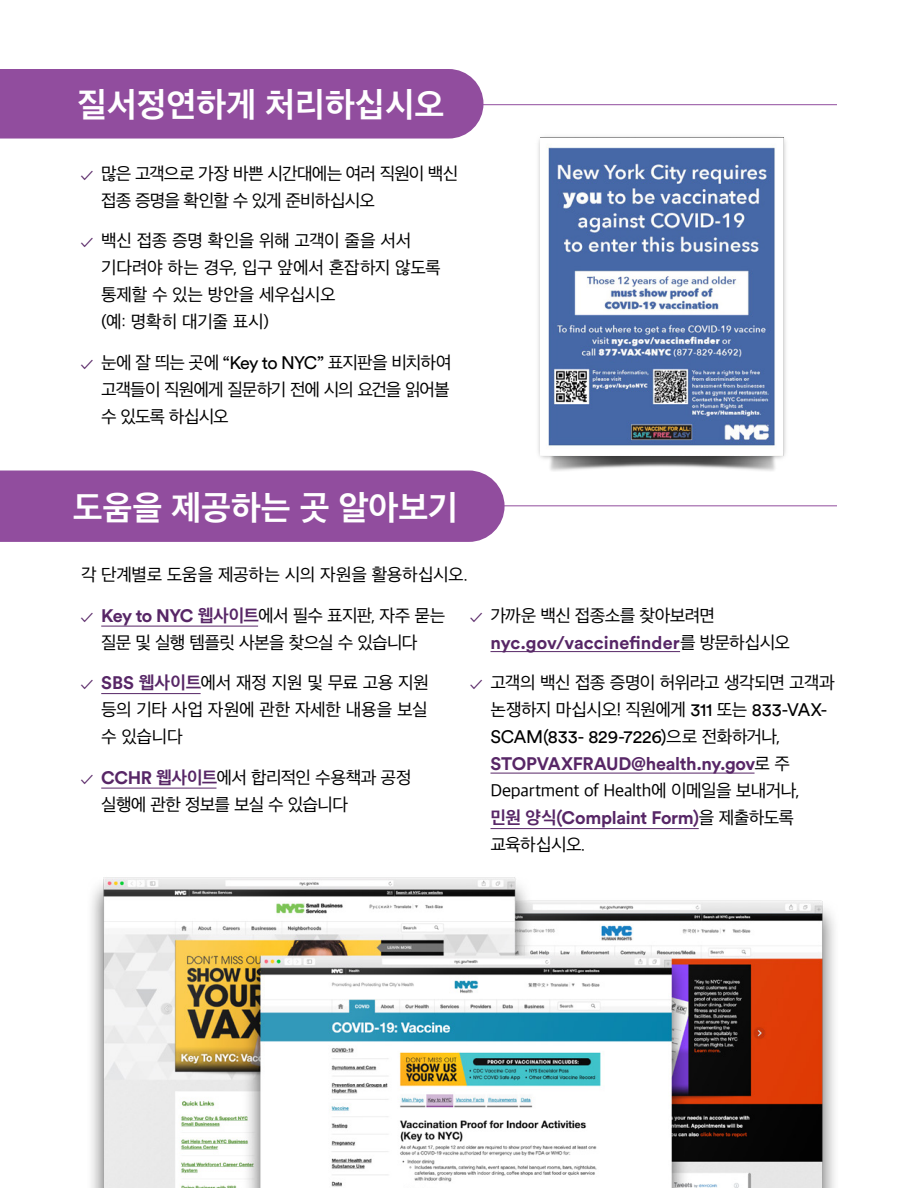
<style>
.page{position:relative;width:918px;height:1188px;background:#fff}
.page>*{position:absolute;margin:0;border:0;box-sizing:border-box;transform-origin:0 0}
.t1{font:700 34.5px "Apple SD Gothic Neo";color:#fff}
.t2{font:18px/27px "Apple SD Gothic Neo";letter-spacing:-.03em;color:#000}
.t3{font:700 18px/27px "Circular Std";letter-spacing:-.015em;color:#572666}
.t4{font:18px/27px "Apple SD Gothic Neo";letter-spacing:-.05em;color:#000}
.t5{font:700 18px "Circular Std";letter-spacing:.005em;color:#572666}
.s1{font-family:"Circular Std";font-size:12.75px;color:#572666}
.s2{font-family:"Circular Std"}
.s3{font-family:"Circular Std";font-weight:700;color:#572666}
.s4{font-weight:700;color:#572666}
.s5{font-family:"Apple SD Gothic Neo";font-weight:400;color:#000}
.s6{font-weight:400;color:#000}
.s7{font-family:"Apple SD Gothic Neo"}
</style>
<div class="page">
<hr style="left:256px;top:104px;width:581px;height:1px;background:#914d9e">
<hr style="left:429px;top:505px;width:408px;height:1px;background:#914d9e">
<hr style="left:101px;top:626px;width:157px;height:1px;background:#572666">
<hr style="left:101px;top:693px;width:100px;height:1px;background:#572666">
<hr style="left:101px;top:788px;width:115px;height:1px;background:#572666">
<hr style="left:490px;top:651px;width:190px;height:1px;background:#572666">
<hr style="left:490px;top:773px;width:265px;height:1px;background:#572666">
<hr style="left:490px;top:828px;width:209px;height:1px;background:#572666">
<img style="left:550px;top:463px;width:225px;height:8px">
<img style="left:538px;top:136px;width:248px;height:327px">
<img style="left:541px;top:138px;width:242px;height:318px">
<img style="left:91px;top:877px;width:744px;height:311px">
<div style="left:0;top:69px;width:483px;height:70px;background:#914d9e"></div>
<div style="left:0;top:471px;width:505px;height:71px;background:#914d9e"></div>
<h1 class="t1" style="left:77px;top:86px;width:369px">질서정연하게 처리하십시오</h1>
<p class="t4" style="left:101px;top:161px;width:359px;text-indent:-20px"><span class="s1">✓</span> 많은 고객으로 가장 바쁜 시간대에는 여러 직원이 백신 접종 증명을 확인할 수 있게 준비하십시오</p>
<p class="t2" style="left:101px;top:229px;width:341px;text-indent:-20px"><span class="s1">✓</span> 백신 접종 증명 확인을 위해 고객이 줄을 서서 기다려야 하는 경우, 입구 앞에서 혼잡하지 않도록 통제할 수 있는 방안을 세우십시오<br>(예: 명확히 대기줄 표시)</p>
<p class="t2" style="left:101px;top:350px;width:352px;text-align:justify;text-indent:-20px"><span class="s1">✓</span> 눈에 잘 띄는 곳에 <span class="s2">“Key to NYC”</span> 표지판을 비치하여 고객들이 직원에게 질문하기 전에 시의 요건을 읽어볼 수 있도록 하십시오</p>
<h1 class="t1" style="left:73px;top:488px;width:387px">도움을 제공하는 곳 알아보기</h1>
<p class="t2" style="left:81px;top:562px;width:389px">각 단계별로 도움을 제공하는 시의 자원을 활용하십시오.</p>
<p class="t2" style="left:81px;top:603px;width:366px;text-align:center"><span class="s1">✓</span> <span class="s3">Key to NYC</span> <span class="s4">웹사이트</span>에서 필수 표지판, 자주 묻는 질문 및 실행 템플릿 사본을 찾으실 수 있습니다</p>
<p class="t2" style="left:101px;top:670px;width:329px;text-align:justify;text-indent:-20px"><span class="s1">✓</span> <span class="s3">SBS</span> <span class="s4">웹사이트</span>에서 재정 지원 및 무료 고용 지원 등의 기타 사업 자원에 관한 자세한 내용을 보실 수 있습니다</p>
<p class="t2" style="left:101px;top:765px;width:312px;text-indent:-20px"><span class="s1">✓</span> <span class="s3">CCHR</span> <span class="s4">웹사이트</span>에서 합리적인 수용책과 공정 실행에 관한 정보를 보실 수 있습니다</p>
<p class="t2" style="left:470px;top:603px;width:246px"><span class="s1">✓</span> 가까운 백신 접종소를 찾아보려면</p>
<p class="t5" style="left:490px;top:631px;width:301px">nyc.gov/vaccinefinder<span class="s5">를 방문하십시오</span></p>
<p class="t2" style="left:490px;top:670px;width:346px;text-indent:-20px"><span class="s1">✓</span> 고객의 백신 접종 증명이 허위라고 생각되면 고객과 논쟁하지 마십시오! 직원에게 <span class="s2">311</span> 또는 <span class="s2">833-VAX-</span></p>
<p class="t3" style="left:490px;top:723px;width:301px"><span class="s6">SCAM(833- 829-7226)</span><span class="s5">으로 전화하거나,<br></span>STOPVAXFRAUD@health.ny.gov<span class="s5">로 주</span></p>
<p class="t2" style="left:490px;top:778px;width:311px">Department of Health에 이메일을 보내거나,</p>
<p class="t3" style="left:490px;top:804px;width:305px"><span class="s7">민원 양식</span>(Complaint Form)<span class="s5">을 제출하도록</span></p>
<p class="t2" style="left:490px;top:832px;width:97px">교육하십시오.</p>
</div>
